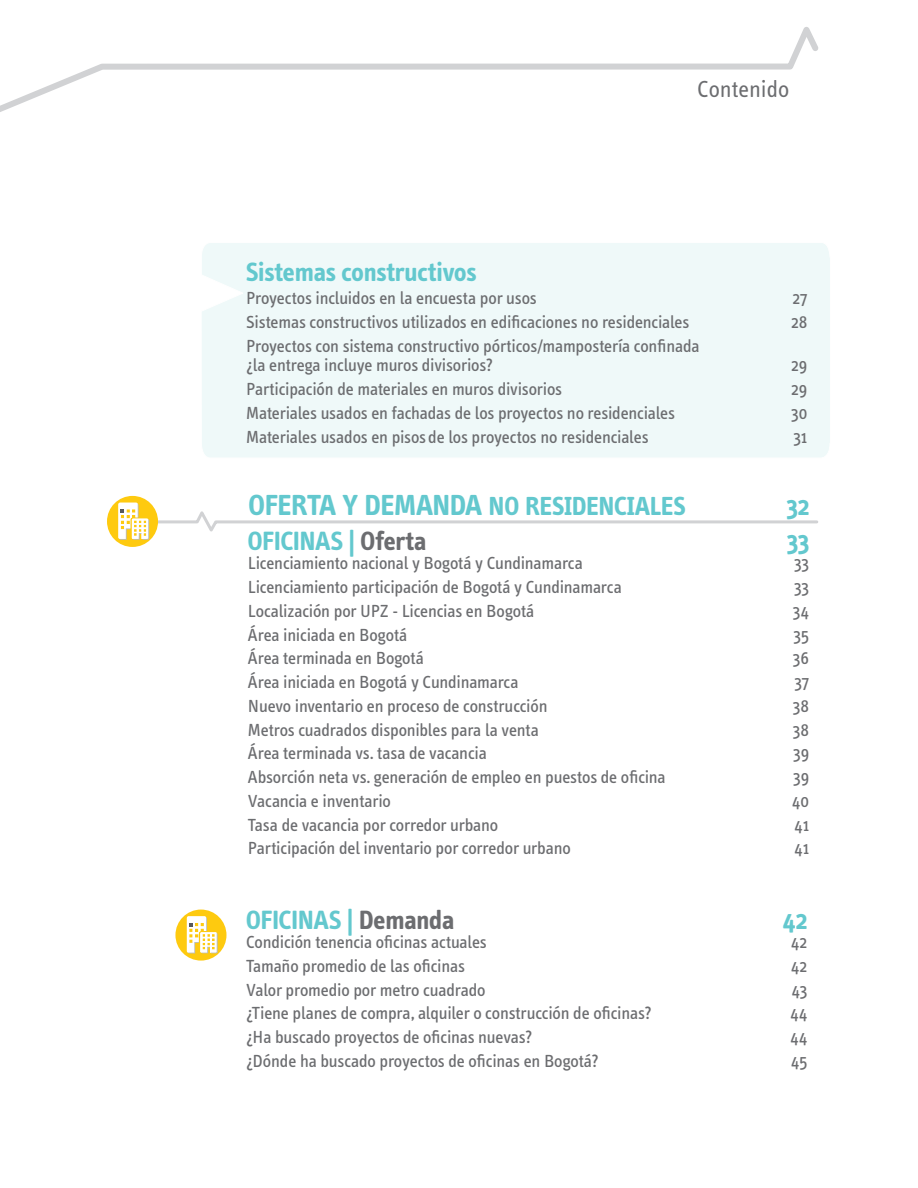
<style>
.page{position:relative;width:918px;height:1188px;background:#fff}
.page>*{position:absolute;margin:0;border:0;box-sizing:border-box;transform-origin:0 0}
.Conteni_tex_azul{font:700 27px "Info Text";letter-spacing:-.01em;color:#63c8ce}
.Conteni_titu_capi{font:27px "Info Disp Bold Tf";color:#63c8ce}
.Conteni_titu_capi-2{font:700 27px "Info Text";color:#63c8ce}
.Cornisa_Der{font:24px "Info Text";color:#6c6d70}
.Conteni_tex_gris{font:18px/19.5px "Info Text";letter-spacing:-.01em;color:#6c6d70}
.s1{font-size:30px}
.s2{color:#6c6d70}
</style>
<div class="page">
<svg style="left:201px;top:243px;width:629px;height:717px"></svg>
<svg style="left:0;top:27px;width:819px;height:85px"></svg>
<div style="left:107px;top:496px;width:51px;height:51px;background:#feca0f;border-radius:50%"></div>
<svg style="left:107px;top:503px;width:713px;height:37px"></svg>
<div style="left:175px;top:910px;width:51px;height:51px;background:#feca0f;border-radius:50%"></div>
<svg style="left:187px;top:916px;width:31px;height:37px"></svg>
<p class="Cornisa_Der" style="left:697px;top:76px;width:94px">Contenido</p>
<p class="Conteni_tex_azul" style="left:246px;top:256px;width:232px">Sistemas constructivos</p>
<p class="Conteni_tex_gris" style="left:246px;top:289px;width:292px">Proyectos incluidos en la encuesta por usos</p>
<p class="Conteni_tex_gris" style="left:792px;top:289px;width:17px">27</p>
<p class="Conteni_tex_gris" style="left:246px;top:313px;width:445px">Sistemas constructivos utilizados en edificaciones no residenciales</p>
<p class="Conteni_tex_gris" style="left:791px;top:313px;width:18px">28</p>
<p class="Conteni_tex_gris" style="left:246px;top:336px;width:455px">Proyectos con sistema constructivo pórticos/mampostería confinada ¿la entrega incluye muros divisorios?</p>
<p class="Conteni_tex_gris" style="left:791px;top:356px;width:18px">29</p>
<p class="Conteni_tex_gris" style="left:246px;top:380px;width:317px">Participación de materiales en muros divisorios</p>
<p class="Conteni_tex_gris" style="left:791px;top:380px;width:18px">29</p>
<p class="Conteni_tex_gris" style="left:246px;top:403px;width:430px">Materiales usados en fachadas de los proyectos no residenciales</p>
<p class="Conteni_tex_gris" style="left:791px;top:403px;width:17px">30</p>
<p class="Conteni_tex_gris" style="left:246px;top:427px;width:404px">Materiales usados en pisosde los proyectos no residenciales</p>
<p class="Conteni_tex_gris" style="left:794px;top:427px;width:15px">31</p>
<p class="Conteni_titu_capi" style="left:249px;top:491px;width:439px"><span class="s1">OFERTA Y DEMANDA</span> NO RESIDENCIALES</p>
<p class="Conteni_titu_capi-2" style="left:787px;top:491px;width:24px">32</p>
<p class="Conteni_tex_azul" style="left:248px;top:525px;width:180px">OFICINAS | <span class="s2">Oferta</span></p>
<p class="Conteni_tex_azul" style="left:787px;top:525px;width:24px">33</p>
<p class="Conteni_tex_gris" style="left:248px;top:554px;width:336px">Licenciamiento nacional y Bogotá y Cundinamarca</p>
<p class="Conteni_tex_gris" style="left:795px;top:554px;width:16px">33</p>
<p class="Conteni_tex_gris" style="left:248px;top:578px;width:375px">Licenciamiento participación de Bogotá y Cundinamarca</p>
<p class="Conteni_tex_gris" style="left:795px;top:578px;width:16px">33</p>
<p class="Conteni_tex_gris" style="left:248px;top:601px;width:288px">Localización por UPZ - Licencias en Bogotá</p>
<p class="Conteni_tex_gris" style="left:793px;top:601px;width:17px">34</p>
<p class="Conteni_tex_gris" style="left:248px;top:625px;width:161px">Área iniciada en Bogotá</p>
<p class="Conteni_tex_gris" style="left:794px;top:625px;width:17px">35</p>
<p class="Conteni_tex_gris" style="left:248px;top:649px;width:177px">Área terminada en Bogotá</p>
<p class="Conteni_tex_gris" style="left:793px;top:649px;width:17px">36</p>
<p class="Conteni_tex_gris" style="left:248px;top:673px;width:272px">Área iniciada en Bogotá y Cundinamarca</p>
<p class="Conteni_tex_gris" style="left:795px;top:673px;width:16px">37</p>
<p class="Conteni_tex_gris" style="left:248px;top:696px;width:301px">Nuevo inventario en proceso de construcción</p>
<p class="Conteni_tex_gris" style="left:793px;top:696px;width:17px">38</p>
<p class="Conteni_tex_gris" style="left:248px;top:720px;width:293px">Metros cuadrados disponibles para la venta</p>
<p class="Conteni_tex_gris" style="left:793px;top:720px;width:17px">38</p>
<p class="Conteni_tex_gris" style="left:248px;top:744px;width:240px">Área terminada vs. tasa de vacancia</p>
<p class="Conteni_tex_gris" style="left:793px;top:744px;width:17px">39</p>
<p class="Conteni_tex_gris" style="left:248px;top:768px;width:419px">Absorción neta vs. generación de empleo en puestos de oficina</p>
<p class="Conteni_tex_gris" style="left:793px;top:768px;width:17px">39</p>
<p class="Conteni_tex_gris" style="left:248px;top:791px;width:145px">Vacancia e inventario</p>
<p class="Conteni_tex_gris" style="left:792px;top:791px;width:18px">40</p>
<p class="Conteni_tex_gris" style="left:248px;top:815px;width:252px">Tasa de vacancia por corredor urbano</p>
<p class="Conteni_tex_gris" style="left:795px;top:815px;width:16px">41</p>
<p class="Conteni_tex_gris" style="left:248px;top:839px;width:324px">Participación del inventario por corredor urbano</p>
<p class="Conteni_tex_gris" style="left:795px;top:839px;width:16px">41</p>
<p class="Conteni_tex_azul" style="left:246px;top:904px;width:210px">OFICINAS | <span class="s2">Demanda</span></p>
<p class="Conteni_tex_azul" style="left:783px;top:904px;width:26px">42</p>
<p class="Conteni_tex_gris" style="left:246px;top:933px;width:242px">Condición tenencia oficinas actuales</p>
<p class="Conteni_tex_gris" style="left:791px;top:933px;width:18px">42</p>
<p class="Conteni_tex_gris" style="left:246px;top:956px;width:220px">Tamaño promedio de las oficinas</p>
<p class="Conteni_tex_gris" style="left:791px;top:956px;width:18px">42</p>
<p class="Conteni_tex_gris" style="left:246px;top:980px;width:241px">Valor promedio por metro cuadrado</p>
<p class="Conteni_tex_gris" style="left:792px;top:980px;width:17px">43</p>
<p class="Conteni_tex_gris" style="left:246px;top:1004px;width:407px">¿Tiene planes de compra, alquiler o construcción de oficinas?</p>
<p class="Conteni_tex_gris" style="left:790px;top:1004px;width:18px">44</p>
<p class="Conteni_tex_gris" style="left:246px;top:1028px;width:288px">¿Ha buscado proyectos de oficinas nuevas?</p>
<p class="Conteni_tex_gris" style="left:790px;top:1028px;width:18px">44</p>
<p class="Conteni_tex_gris" style="left:246px;top:1051px;width:354px">¿Dónde ha buscado proyectos de oficinas en Bogotá?</p>
<p class="Conteni_tex_gris" style="left:791px;top:1051px;width:18px">45</p>
</div>
